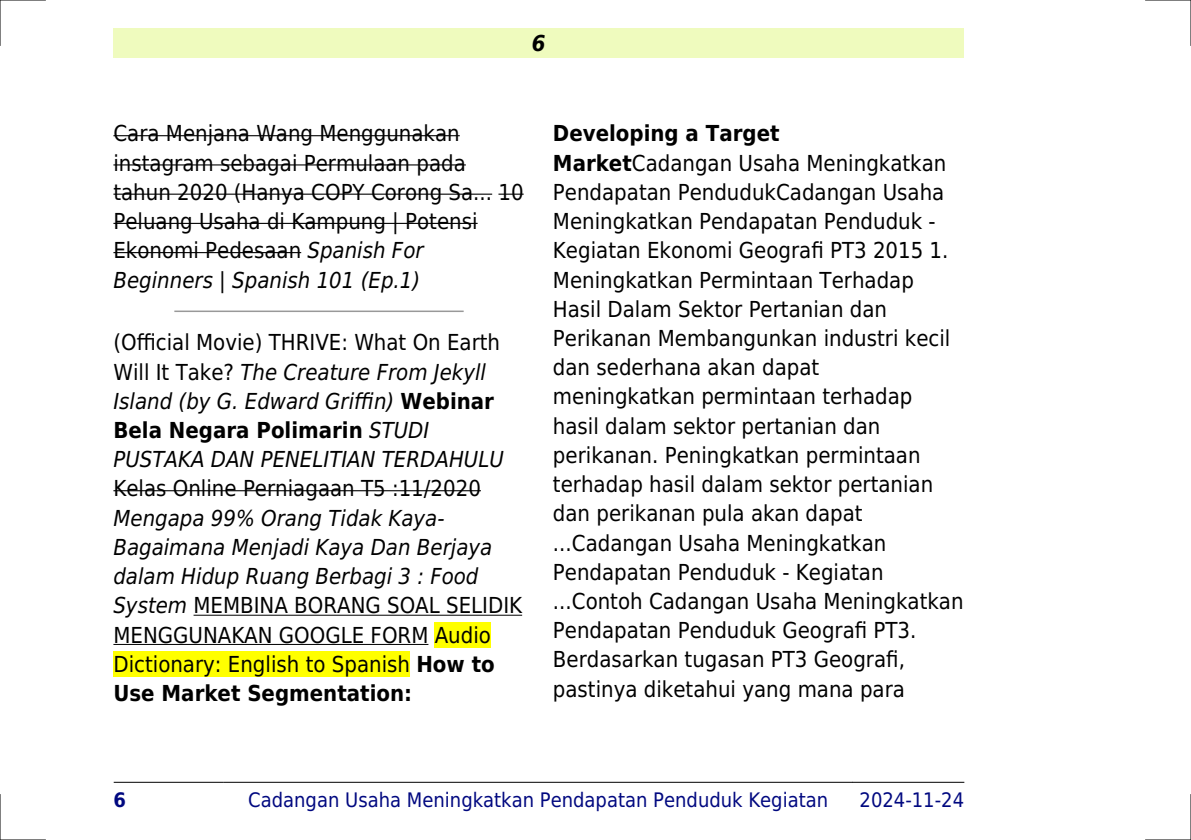
<style>
.page{position:relative;width:1191px;height:840px;background:#fff}
.page>*{position:absolute;margin:0;border:0;box-sizing:border-box;transform-origin:0 0}
.t1{font:22px/29.2px "DejaVu Sans Condensed";color:#000}
.t2{font:italic 22px/29.2px "DejaVu Sans Condensed";color:#000}
.t3{font:italic 700 22px "DejaVu Sans Condensed";color:#000}
.t4{font:20px "DejaVu Sans Condensed";color:#000880}
.t5{font:700 20px "DejaVu Sans Condensed";color:#000880}
.s1{font-style:italic}
.s2{font-style:normal}
.s3{font-weight:700;font-style:normal}
.s4{font-weight:700}
</style>
<div class="page">
<div style="left:113px;top:28px;width:851px;height:30px;background:#effbbe"></div>
<hr style="left:114px;top:781px;width:110px;height:1px;background:#000">
<hr style="left:224px;top:781px;width:628px;height:1px;background:#000">
<hr style="left:852px;top:781px;width:112px;height:1px;background:#000">
<hr style="left:113px;top:135px;width:347px;height:1px;background:#000">
<hr style="left:113px;top:164px;width:353px;height:1px;background:#000">
<hr style="left:113px;top:193px;width:379px;height:2px;background:#000">
<hr style="left:498px;top:193px;width:25px;height:2px;background:#000">
<hr style="left:113px;top:223px;width:364px;height:1px;background:#000">
<hr style="left:113px;top:252px;width:188px;height:1px;background:#000">
<hr style="left:175px;top:310px;width:288px;height:2px;background:#999">
<hr style="left:113px;top:490px;width:368px;height:1px;background:#000">
<hr style="left:193px;top:614px;width:329px;height:1px;background:#000">
<hr style="left:113px;top:643px;width:315px;height:1px;background:#000">
<div style="left:435px;top:621px;width:56px;height:26px;background:#ff0"></div>
<div style="left:113px;top:651px;width:297px;height:25px;background:#ff0"></div>
<hr style="left:0;top:0;width:45px;height:1px;background:#000">
<hr style="left:1145px;top:0;width:46px;height:1px;background:#000">
<hr style="left:0;top:839px;width:45px;height:1px;background:#000">
<hr style="left:1145px;top:839px;width:46px;height:1px;background:#000">
<hr style="left:0;top:0;width:1px;height:45px;background:#000">
<hr style="left:0;top:794px;width:1px;height:45px;background:#000">
<hr style="left:1190px;top:0;width:1px;height:45px;background:#000">
<hr style="left:1190px;top:794px;width:1px;height:45px;background:#000">
<p class="t3" style="left:532px;top:30px;width:15px">6</p>
<p class="t1" style="left:113px;top:119px;width:412px">Cara Menjana Wang Menggunakan instagram sebagai Permulaan pada tahun 2020 (Hanya COPY Corong Sa... 10<br>Peluang Usaha di Kampung | Potensi<br>Ekonomi Pedesaan <span class="s1">Spanish For<br>Beginners | Spanish 101 (Ep.1)</span></p>
<p class="t2" style="left:113px;top:328px;width:392px"><span class="s2">(Official Movie) THRIVE: What On Earth Will It Take?</span> The Creature From Jekyll Island (by G. Edward Griffin) <span class="s3">Webinar Bela Negara Polimarin</span> STUDI PUSTAKA DAN PENELITIAN TERDAHULU</p>
<p class="t1" style="left:113px;top:474px;width:369px">Kelas Online Perniagaan T5 :11/2020</p>
<p class="t2" style="left:113px;top:503px;width:410px">Mengapa 99% Orang Tidak Kaya-<br>Bagaimana Menjadi Kaya Dan Berjaya dalam Hidup Ruang Berbagi 3 : Food<br>System <span class="s2">MEMBINA BORANG SOAL SELIDIK<br>MENGGUNAKAN GOOGLE FORM Audio<br>Dictionary: English to Spanish</span> <span class="s3">How to<br>Use Market Segmentation:</span></p>
<p class="t1" style="left:553px;top:119px;width:412px"><span class="s4">Developing a Target Market</span>Cadangan Usaha Meningkatkan Pendapatan PendudukCadangan Usaha Meningkatkan Pendapatan Penduduk - Kegiatan Ekonomi Geografi PT3 2015 1.<br>Meningkatkan Permintaan Terhadap Hasil Dalam Sektor Pertanian dan Perikanan Membangunkan industri kecil dan sederhana akan dapat meningkatkan permintaan terhadap hasil dalam sektor pertanian dan perikanan. Peningkatkan permintaan terhadap hasil dalam sektor pertanian dan perikanan pula akan dapat ...Cadangan Usaha Meningkatkan Pendapatan Penduduk - Kegiatan ...Contoh Cadangan Usaha Meningkatkan Pendapatan Penduduk Geografi PT3.<br>Berdasarkan tugasan PT3 Geografi, pastinya diketahui yang mana para</p>
<p class="t5" style="left:113px;top:787px;width:14px">6</p>
<p class="t4" style="left:248px;top:787px;width:581px">Cadangan Usaha Meningkatkan Pendapatan Penduduk Kegiatan</p>
<p class="t4" style="left:859px;top:787px;width:106px">2024-11-24</p>
</div>
